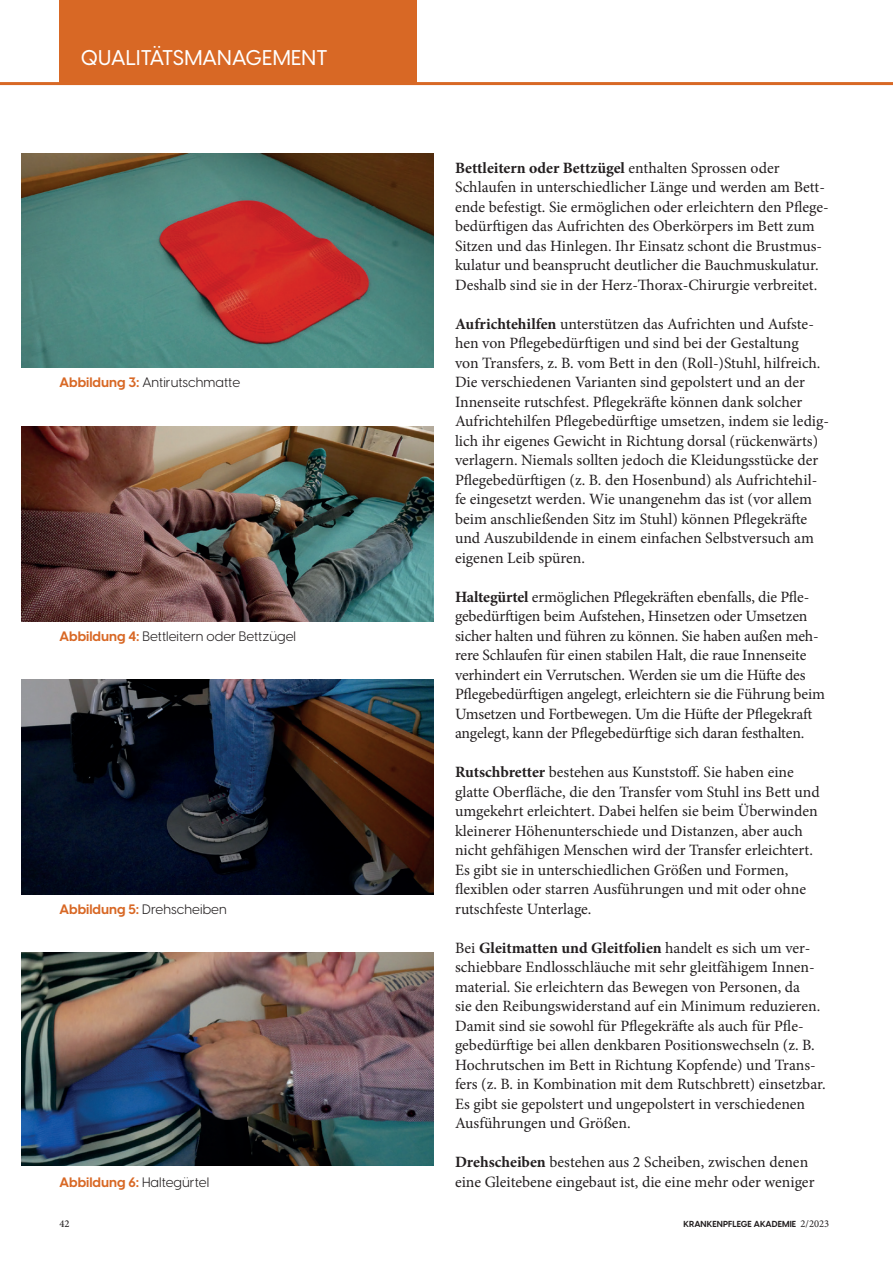
<style>
.page{position:relative;width:893px;height:1263px;background:#fff}
.page>*{position:absolute;margin:0;border:0;box-sizing:border-box;transform-origin:0 0}
.t1{font:500 21px "Visby CF";letter-spacing:.01em;color:#fff}
.KPA_Grundschrift{font:15.75px/19.5px "Minion Pro";letter-spacing:-.005em;color:#231f20}
.KPA_TAB_BU{font:13.5px "Visby CF";color:#231f20}
.KPA_TAB_BU-2{font:700 13.5px "Visby CF";color:#d86825}
.t2{font:500 10.5px "Minion Pro";color:#231f20}
.t3{font:700 8.7px "Visby CF";letter-spacing:.01em;color:#231f20}
.s1{font-weight:700;color:#d86825}
.s2{font-weight:400;color:#231f20}
.s3{font-weight:700}
.s4{font-family:"Minion Pro";font-weight:400;font-size:10.5px}
</style>
<div class="page">
<hr style="left:0;top:82px;width:893px;height:3px;background:#d86825">
<div style="left:60px;top:0;width:357px;height:84px;background:#d86825"></div>
<img style="left:21px;top:153px;width:413px;height:215px">
<img style="left:21px;top:426px;width:413px;height:195px">
<img style="left:21px;top:680px;width:413px;height:214px">
<img style="left:21px;top:953px;width:413px;height:212px">
<h1 class="t1" style="left:81px;top:42px;width:248px">QUALITÄTSMANAGEMENT</h1>
<p class="KPA_TAB_BU" style="left:60px;top:372px;width:182px"><span class="s1">Abbildung 3:</span> Antirutschmatte</p>
<p class="KPA_TAB_BU" style="left:60px;top:626px;width:238px"><span class="s1">Abbildung 4:</span> Bettleitern oder Bettzügel</p>
<p class="KPA_TAB_BU" style="left:60px;top:899px;width:169px"><span class="s1">Abbildung 5:</span> Drehscheiben</p>
<p class="KPA_TAB_BU-2" style="left:60px;top:1171px;width:151px">Abbildung 6: <span class="s2">Haltegürtel</span></p>
<p class="KPA_Grundschrift" style="left:455px;top:158px;width:375px"><span class="s3">Bettleitern oder Bettzügel</span> enthalten Sprossen oder Schlaufen in unterschiedlicher Länge und werden am Bett&shy;ende befestigt. Sie ermöglichen oder erleichtern den Pflege&shy;bedürftigen das Aufrichten des Oberkörpers im Bett zum Sitzen und das Hinlegen. Ihr Einsatz schont die Brustmus&shy;kulatur und beansprucht deutlicher die Bauchmuskulatur.<br>Deshalb sind sie in der Herz-Thorax-Chirurgie verbreitet.</p>
<p class="KPA_Grundschrift" style="left:455px;top:314px;width:376px"><span class="s3">Aufrichtehilfen</span> unterstützen das Aufrichten und Aufste&shy;hen von Pflegebedürftigen und sind bei der Gestaltung<br>von Transfers, z. B. vom Bett in den (Roll-)Stuhl, hilfreich.<br>Die verschiedenen Varianten sind gepolstert und an der Innenseite rutschfest. Pflegekräfte können dank solcher Aufrichtehilfen Pflegebedürftige umsetzen, indem sie ledig&shy;lich ihr eigenes Gewicht in Richtung dorsal (rückenwärts) verlagern. Niemals sollten jedoch die Kleidungsstücke der Pflegebedürftigen (z. B. den Hosenbund) als Aufrichtehil&shy;fe eingesetzt werden. Wie unangenehm das ist (vor allem beim anschließenden Sitz im Stuhl) können Pflegekräfte und Auszubildende in einem einfachen Selbstversuch am eigenen Leib spüren.</p>
<p class="KPA_Grundschrift" style="left:455px;top:587px;width:372px"><span class="s3">Haltegürtel</span> ermöglichen Pflegekräften ebenfalls, die Pfle&shy;gebedürftigen beim Aufstehen, Hinsetzen oder Umsetzen sicher halten und führen zu können. Sie haben außen meh&shy;rere Schlaufen für einen stabilen Halt, die raue Innenseite verhindert ein Verrutschen. Werden sie um die Hüfte des Pflegebedürftigen angelegt, erleichtern sie die Führung beim Umsetzen und Fortbewegen. Um die Hüfte der Pflegekraft angelegt, kann der Pflegebedürftige sich daran festhalten.</p>
<p class="KPA_Grundschrift" style="left:455px;top:762px;width:366px"><span class="s3">Rutschbretter</span> bestehen aus Kunststoff. Sie haben eine glatte Oberfläche, die den Transfer vom Stuhl ins Bett und umgekehrt erleichtert. Dabei helfen sie beim Überwinden kleinerer Höhenunterschiede und Distanzen, aber auch nicht gehfähigen Menschen wird der Transfer erleichtert.<br>Es gibt sie in unterschiedlichen Größen und Formen, flexiblen oder starren Ausführungen und mit oder ohne rutschfeste Unterlage.</p>
<p class="KPA_Grundschrift" style="left:455px;top:938px;width:372px">Bei <span class="s3">Gleitmatten und Gleitfolien</span> handelt es sich um ver&shy;schiebbare Endlosschläuche mit sehr gleitfähigem Innen&shy;material. Sie erleichtern das Bewegen von Personen, da<br>sie den Reibungswiderstand auf ein Minimum reduzieren.<br>Damit sind sie sowohl für Pflegekräfte als auch für Pfle&shy;gebedürftige bei allen denkbaren Positionswechseln (z. B.<br>Hochrutschen im Bett in Richtung Kopfende) und Trans&shy;fers (z. B. in Kombination mit dem Rutschbrett) einsetzbar.<br>Es gibt sie gepolstert und ungepolstert in verschiedenen Ausführungen und Größen.</p>
<p class="KPA_Grundschrift" style="left:455px;top:1152px;width:361px"><span class="s3">Drehscheiben</span> bestehen aus 2 Scheiben, zwischen denen eine Gleitebene eingebaut ist, die eine mehr oder weniger</p>
<p class="t2" style="left:60px;top:1217px;width:12px">42</p>
<p class="t3" style="left:683px;top:1217px;width:147px">KRANKENPFLEGE AKADEMIE <span class="s4">2/2023</span></p>
</div>
